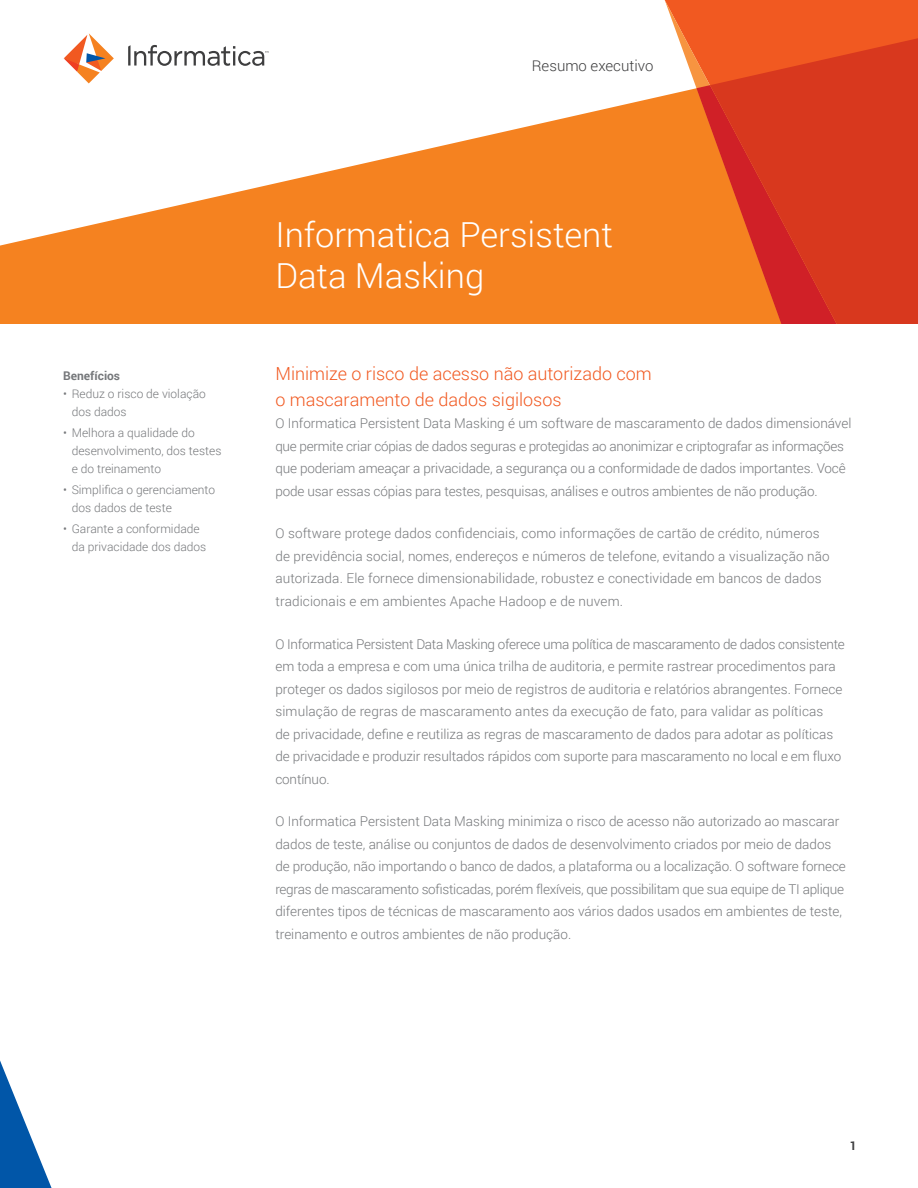
<style>
.page{position:relative;width:918px;height:1188px;background:#fff}
.page>*{position:absolute;margin:0;border:0;box-sizing:border-box;transform-origin:0 0}
._1__Document_Title{font:300 34.5px/41.4px "Roboto";color:#fff}
._2__Summary_Intro_Hi{font:300 18px/25.5px "Roboto";color:#f15921}
.t1{font:300 15px "Roboto";color:#3e3e3f}
._5__Body_Copy{font:300 13.5px/22.5px "Roboto";color:#76787b}
.t2{font:300 12px/18px "Roboto";color:#76787b}
._7a__Sidebar_Head{font:700 12px "Roboto";color:#76787b}
.t3{font:700 12px "Roboto";color:#3e3e3f}
</style>
<div class="page">
<svg style="left:0;top:51px;width:658px;height:273px;fill:#f58220"></svg>
<svg style="left:658px;top:0;width:260px;height:324px;background:#f47b3d"></svg>
<div style="left:837px;top:35px;width:81px;height:289px;background:#d8381e"></div>
<svg style="left:665px;top:0;width:172px;height:324px;background:#f17030"></svg>
<svg style="left:696px;top:85px;width:141px;height:239px;background:#de4820"></svg>
<svg style="left:0;top:1060px;width:52px;height:128px"></svg>
<svg style="left:64px;top:33px;width:50px;height:50px"></svg>
<svg style="left:128px;top:45px;width:140px;height:21px"></svg>
<p class="t1" style="left:532px;top:55px;width:123px">Resumo executivo</p>
<p class="_7a__Sidebar_Head" style="left:63px;top:368px;width:59px">Benefícios</p>
<p class="t2" style="left:72px;top:385px;width:136px;text-indent:-9px">• Reduz o risco de violação dos dados</p>
<p class="t2" style="left:72px;top:424px;width:151px;text-indent:-9px">• Melhora a qualidade do desenvolvimento, dos testes e do treinamento</p>
<p class="t2" style="left:72px;top:481px;width:145px;text-indent:-9px">• Simplifica o gerenciamento dos dados de teste</p>
<p class="t2" style="left:72px;top:520px;width:136px;text-indent:-9px">• Garante a conformidade da privacidade dos dados</p>
<p class="_1__Document_Title" style="left:275px;top:212px;width:339px">Informatica Persistent<br>Data Masking</p>
<p class="_2__Summary_Intro_Hi" style="left:275px;top:360px;width:378px">Minimize o risco de acesso não autorizado com o mascaramento de dados sigilosos</p>
<p class="_5__Body_Copy" style="left:275px;top:412px;width:578px">O Informatica Persistent Data Masking é um software de mascaramento de dados dimensionável que permite criar cópias de dados seguras e protegidas ao anonimizar e criptografar as informações que poderiam ameaçar a privacidade, a segurança ou a conformidade de dados importantes. Você pode usar essas cópias para testes, pesquisas, análises e outros ambientes de não produção.</p>
<p class="_5__Body_Copy" style="left:275px;top:522px;width:556px">O software protege dados confidenciais, como informações de cartão de crédito, números de previdência social, nomes, endereços e números de telefone, evitando a visualização não autorizada. Ele fornece dimensionabilidade, robustez e conectividade em bancos de dados tradicionais e em ambientes Apache Hadoop e de nuvem.</p>
<p class="_5__Body_Copy" style="left:275px;top:632px;width:571px">O Informatica Persistent Data Masking oferece uma política de mascaramento de dados consistente em toda a empresa e com uma única trilha de auditoria, e permite rastrear procedimentos para proteger os dados sigilosos por meio de registros de auditoria e relatórios abrangentes. Fornece simulação de regras de mascaramento antes da execução de fato, para validar as políticas<br>de privacidade, define e reutiliza as regras de mascaramento de dados para adotar as políticas de privacidade e produzir resultados rápidos com suporte para mascaramento no local e em fluxo contínuo.</p>
<p class="_5__Body_Copy" style="left:275px;top:810px;width:572px">O Informatica Persistent Data Masking minimiza o risco de acesso não autorizado ao mascarar dados de teste, análise ou conjuntos de dados de desenvolvimento criados por meio de dados de produção, não importando o banco de dados, a plataforma ou a localização. O software fornece regras de mascaramento sofisticadas, porém flexíveis, que possibilitam que sua equipe de TI aplique diferentes tipos de técnicas de mascaramento aos vários dados usados em ambientes de teste, treinamento e outros ambientes de não produção.</p>
<p class="t3" style="left:850px;top:1138px;width:8px">1</p>
</div>
